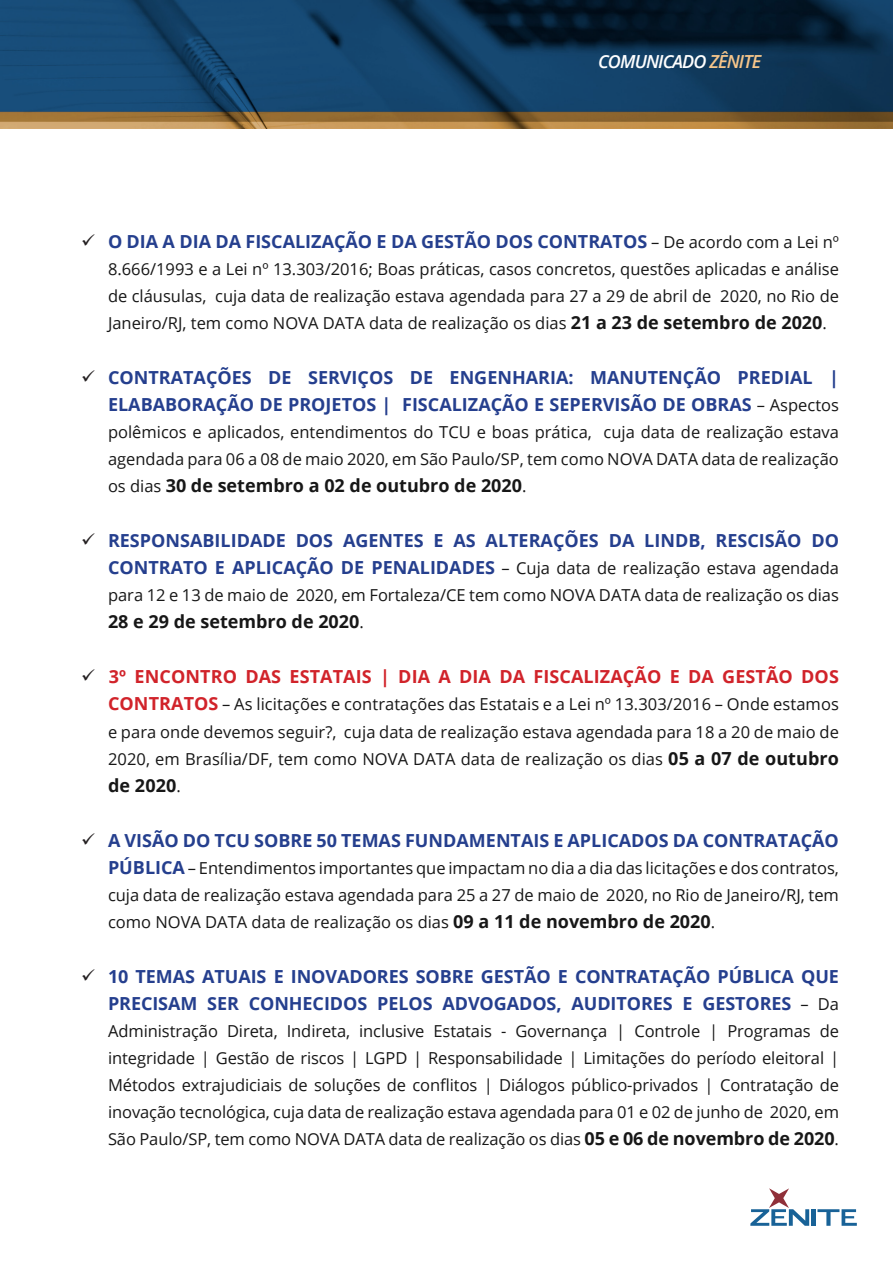
<style>
.page{position:relative;width:893px;height:1263px;background:#fff}
.page>*{position:absolute;margin:0;border:0;box-sizing:border-box;transform-origin:0 0}
.t1{font:700 18px/27px "Open Sans";color:#253f8e;text-align:right}
.t2{font:700 18px "Open Sans";color:#171717}
.t3{font:700 18px "Open Sans";letter-spacing:.005em;color:#d1232a}
.t4{font:italic 600 18px "Open Sans";letter-spacing:-.05em;color:#fff}
.t5{font:16.5px/27px "Open Sans";color:#171717;text-align:justify}
.s1{color:#f5c58a}
.s2{color:#231f20}
.s3{font-weight:400;font-size:16.5px;color:#171717}
.s4{font-weight:700;font-size:18px}
.s5{font-weight:400;font-size:16.5px}
.s6{font-weight:700;font-size:18px;color:#253f8e}
.s7{font-weight:700;font-size:18px;color:#d1232a}
</style>
<div class="page">
<img style="left:0;top:112px;width:893px;height:17px">
<svg style="left:0;top:0;width:893px;height:112px;background:#103b5e"></svg>
<hr style="left:811px;top:1209px;width:4px;height:17px;background:#186297">
<svg style="left:817px;top:1209px;width:40px;height:17px"></svg>
<svg style="left:750px;top:1188px;width:59px;height:38px"></svg>
<p class="t4" style="left:598px;top:49px;width:165px">COMUNICADO <span class="s1">ZÊNITE</span></p>
<p class="t1" style="left:81px;top:227px;width:759px"><span class="s2">✓</span> O DIA A DIA DA FISCALIZAÇÃO E DA GESTÃO DOS CONTRATOS <span class="s3">– De acordo com a Lei nº</span></p>
<p class="t5" style="left:108px;top:255px;width:732px">8.666/1993 e a Lei nº 13.303/2016; Boas práticas, casos concretos, questões aplicadas e análise de cláusulas, cuja data de realização estava agendada para 27 a 29 de abril de 2020, no Rio de Janeiro/RJ, tem como NOVA DATA data de realização os dias <span class="s4">21 a 23 de setembro de 2020</span>.</p>
<p class="t1" style="left:81px;top:363px;width:759px"><span class="s2">✓</span> CONTRATAÇÕES DE SERVIÇOS DE ENGENHARIA: MANUTENÇÃO PREDIAL |<br>ELABABORAÇÃO DE PROJETOS | FISCALIZAÇÃO E SEPERVISÃO DE OBRAS <span class="s3">– Aspectos</span></p>
<p class="t5" style="left:108px;top:418px;width:732px">polêmicos e aplicados, entendimentos do TCU e boas prática, cuja data de realização estava agendada para 06 a 08 de maio 2020, em São Paulo/SP, tem como NOVA DATA data de realização</p>
<p class="t2" style="left:108px;top:473px;width:420px"><span class="s5">os dias</span> 30 de setembro a 02 de outubro de 2020<span class="s5">.</span></p>
<p class="t1" style="left:81px;top:527px;width:759px"><span class="s2">✓</span> RESPONSABILIDADE DOS AGENTES E AS ALTERAÇÕES DA LINDB, RESCISÃO DO</p>
<p class="t5" style="left:108px;top:554px;width:732px"><span class="s6">CONTRATO E APLICAÇÃO DE PENALIDADES</span> – Cuja data de realização estava agendada para 12 e 13 de maio de 2020, em Fortaleza/CE tem como NOVA DATA data de realização os dias</p>
<p class="t2" style="left:108px;top:609px;width:257px">28 e 29 de setembro de 2020<span class="s5">.</span></p>
<p class="t3" style="left:81px;top:664px;width:759px"><span class="s2">✓</span> 3º ENCONTRO DAS ESTATAIS | DIA A DIA DA FISCALIZAÇÃO E DA GESTÃO DOS</p>
<p class="t5" style="left:108px;top:690px;width:732px"><span class="s7">CONTRATOS</span> – As licitações e contratações das Estatais e a Lei nº 13.303/2016 – Onde estamos e para onde devemos seguir?, cuja data de realização estava agendada para 18 a 20 de maio de 2020, em Brasília/DF, tem como NOVA DATA data de realização os dias <span class="s4">05 a 07 de outubro</span></p>
<p class="t2" style="left:108px;top:772px;width:74px">de 2020<span class="s5">.</span></p>
<p class="t1" style="left:81px;top:826px;width:759px"><span class="s2">✓</span> A VISÃO DO TCU SOBRE 50 TEMAS FUNDAMENTAIS E APLICADOS DA CONTRATAÇÃO</p>
<p class="t5" style="left:108px;top:854px;width:732px"><span class="s6">PÚBLICA</span> – Entendimentos importantes que impactam no dia a dia das licitações e dos contratos, cuja data de realização estava agendada para 25 a 27 de maio de 2020, no Rio de Janeiro/RJ, tem como NOVA DATA data de realização os dias <span class="s4">09 a 11 de novembro de 2020</span>.</p>
<p class="t1" style="left:81px;top:962px;width:759px"><span class="s2">✓</span> 10 TEMAS ATUAIS E INOVADORES SOBRE GESTÃO E CONTRATAÇÃO PÚBLICA QUE<br>PRECISAM SER CONHECIDOS PELOS ADVOGADOS, AUDITORES E GESTORES <span class="s3">– Da</span></p>
<p class="t5" style="left:108px;top:1017px;width:733px">Administração Direta, Indireta, inclusive Estatais - Governança | Controle | Programas de integridade | Gestão de riscos | LGPD | Responsabilidade | Limitações do período eleitoral | Métodos extrajudiciais de soluções de conflitos | Diálogos público-privados | Contratação de inovação tecnológica, cuja data de realização estava agendada para 01 e 02 de junho de 2020, em São Paulo/SP, tem como NOVA DATA data de realização os dias <span class="s4">05 e 06 de novembro de 2020</span>.</p>
</div>
